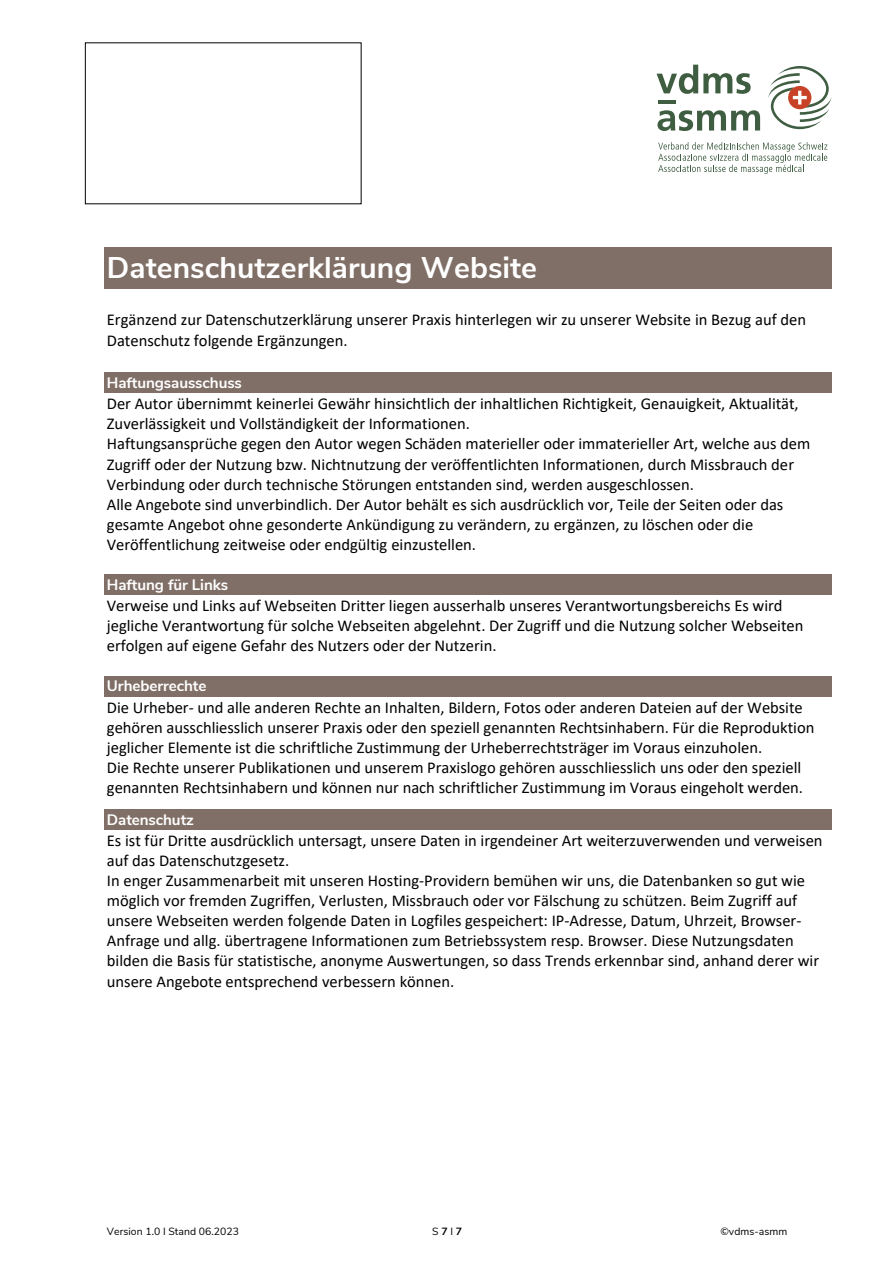
<style>
.page{position:relative;width:893px;height:1263px;background:#fff}
.page>*{position:absolute;margin:0;border:0;box-sizing:border-box;transform-origin:0 0}
.t1{font:700 29.85px "Nunito Sans";color:#fff}
.t2{font:16.5px/20.1px "Calibri";color:#000}
.t3{font:700 15.15px "Nunito Sans";letter-spacing:-.005em;color:#fff}
.t4{font:10.5px "Nunito Sans";letter-spacing:.005em;color:#000}
.s1{font-weight:700}
</style>
<div class="page">
<div style="left:105px;top:247px;width:727px;height:41px;background:#806f67"></div>
<div style="left:105px;top:373px;width:727px;height:20px;background:#806f67"></div>
<div style="left:105px;top:575px;width:727px;height:20px;background:#806f67"></div>
<div style="left:105px;top:676px;width:727px;height:21px;background:#806f67"></div>
<div style="left:105px;top:809px;width:727px;height:21px;background:#806f67"></div>
<svg style="left:768px;top:66px;width:63px;height:63px"></svg>
<svg style="left:657px;top:65px;width:94px;height:29px"></svg>
<svg style="left:657px;top:110px;width:103px;height:21px"></svg>
<hr style="left:658px;top:100px;width:18px;height:4px;background:#3f5d41">
<svg style="left:658px;top:142px;width:169px;height:32px"></svg>
<h1 class="t1" style="left:107px;top:246px;width:432px">Datenschutzerklärung Website</h1>
<p class="t2" style="left:107px;top:308px;width:701px;line-height:21.6px">Ergänzend zur Datenschutzerklärung unserer Praxis hinterlegen wir zu unserer Website in Bezug auf den<br>Datenschutz folgende Ergänzungen.</p>
<p class="t3" style="left:107px;top:371px;width:137px">Haftungsausschuss</p>
<p class="t2" style="left:107px;top:393px;width:705px">Der Autor übernimmt keinerlei Gewähr hinsichtlich der inhaltlichen Richtigkeit, Genauigkeit, Aktualität, Zuverlässigkeit und Vollständigkeit der Informationen.<br>Haftungsansprüche gegen den Autor wegen Schäden materieller oder immaterieller Art, welche aus dem Zugriff oder der Nutzung bzw. Nichtnutzung der veröffentlichten Informationen, durch Missbrauch der Verbindung oder durch technische Störungen entstanden sind, werden ausgeschlossen.<br>Alle Angebote sind unverbindlich. Der Autor behält es sich ausdrücklich vor, Teile der Seiten oder das gesamte Angebot ohne gesonderte Ankündigung zu verändern, zu ergänzen, zu löschen oder die Veröffentlichung zeitweise oder endgültig einzustellen.</p>
<p class="t3" style="left:107px;top:573px;width:123px">Haftung für Links</p>
<p class="t2" style="left:107px;top:595px;width:698px">Verweise und Links auf Webseiten Dritter liegen ausserhalb unseres Verantwortungsbereichs Es wird jegliche Verantwortung für solche Webseiten abgelehnt. Der Zugriff und die Nutzung solcher Webseiten erfolgen auf eigene Gefahr des Nutzers oder der Nutzerin.</p>
<p class="t3" style="left:107px;top:675px;width:101px">Urheberrechte</p>
<p class="t2" style="left:107px;top:697px;width:709px">Die Urheber- und alle anderen Rechte an Inhalten, Bildern, Fotos oder anderen Dateien auf der Website gehören ausschliesslich unserer Praxis oder den speziell genannten Rechtsinhabern. Für die Reproduktion jeglicher Elemente ist die schriftliche Zustimmung der Urheberrechtsträger im Voraus einzuholen.<br>Die Rechte unserer Publikationen und unserem Praxislogo gehören ausschliesslich uns oder den speziell genannten Rechtsinhabern und können nur nach schriftlicher Zustimmung im Voraus eingeholt werden.</p>
<p class="t3" style="left:107px;top:808px;width:88px">Datenschutz</p>
<p class="t2" style="left:107px;top:830px;width:717px">Es ist für Dritte ausdrücklich untersagt, unsere Daten in irgendeiner Art weiterzuverwenden und verweisen auf das Datenschutzgesetz.<br>In enger Zusammenarbeit mit unseren Hosting-Providern bemühen wir uns, die Datenbanken so gut wie möglich vor fremden Zugriffen, Verlusten, Missbrauch oder vor Fälschung zu schützen. Beim Zugriff auf unsere Webseiten werden folgende Daten in Logfiles gespeichert: IP-Adresse, Datum, Uhrzeit, Browser-Anfrage und allg. übertragene Informationen zum Betriebssystem resp. Browser. Diese Nutzungsdaten bilden die Basis für statistische, anonyme Auswertungen, so dass Trends erkennbar sind, anhand derer wir unsere Angebote entsprechend verbessern können.</p>
<p class="t4" style="left:107px;top:1223px;width:134px">Version 1.0 I Stand 06.2023</p>
<p class="t4" style="left:432px;top:1223px;width:31px">S <span class="s1">7</span> I <span class="s1">7</span></p>
<p class="t4" style="left:720px;top:1223px;width:68px">©vdms-asmm</p>
</div>
